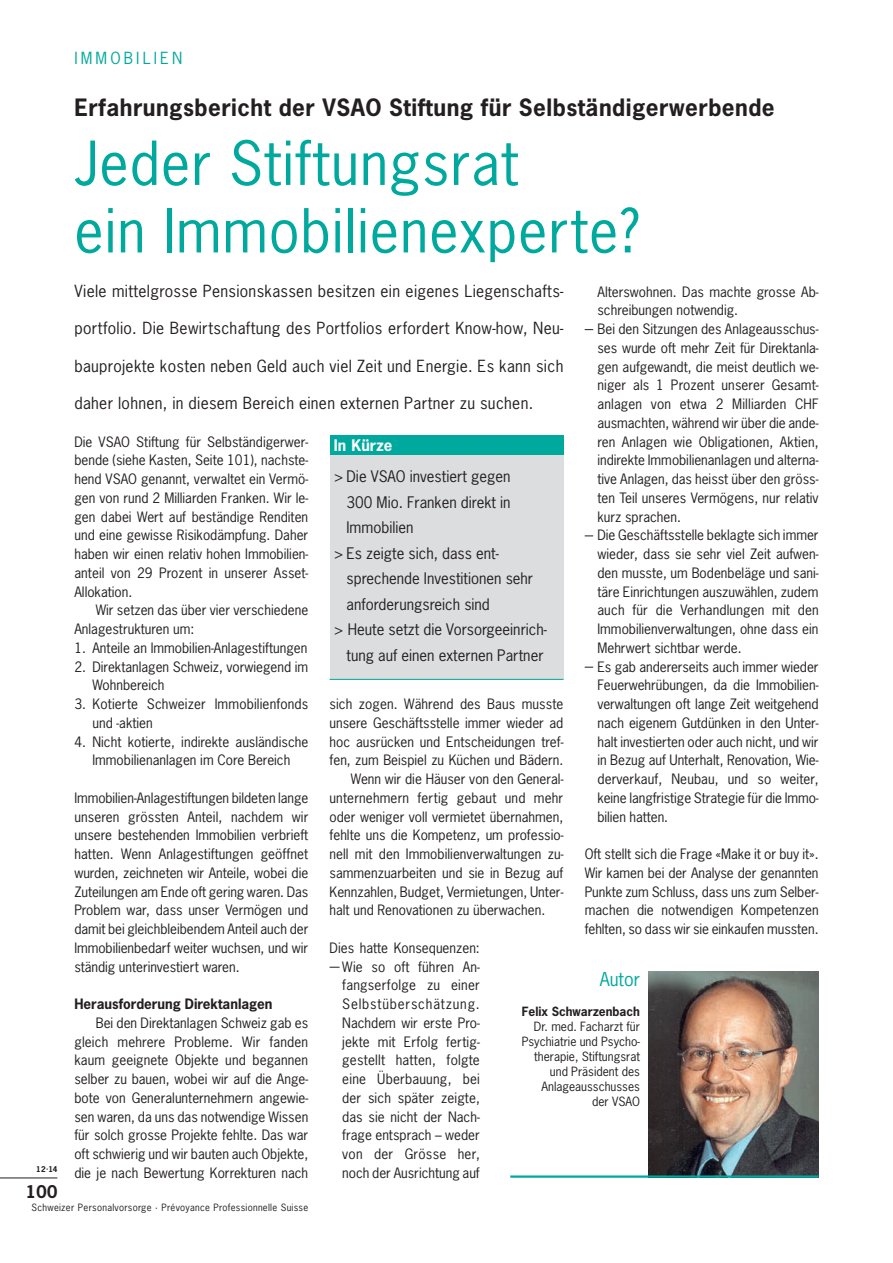
<style>
.page{position:relative;width:893px;height:1263px;background:#fff}
.page>*{position:absolute;margin:0;border:0;box-sizing:border-box;transform-origin:0 0}
.Haupttitel_g{font:57px/67.5px "News Gothic LT";letter-spacing:.02em;color:#00a99d}
.Obertitel{font:700 22.5px "News Gothic LT";letter-spacing:.02em;color:#231f20}
.Autor_r{font:18px "News Gothic LT";color:#00a99d}
.Seitenzahl_re{font:700 16.5px "News Gothic LT";color:#231f20}
.Lead_dt{font:15.75px "News Gothic LT";letter-spacing:.02em;color:#231f20}
.t1{font:15.75px "News Gothic LT";letter-spacing:.2em;color:#00a99d}
.In_Kürze_dt{font:15px/25.5px "News Gothic LT";color:#231f20;text-align:justify}
.In_Kürze_Titel{font:700 15px "News Gothic LT";color:#fff}
.Body_Aufzählung_dt{font:13.5px/18.8px "News Gothic LT";color:#231f20;text-align:justify}
.Body_oE_dt{font:13.5px/18.8px "News Gothic LT";color:#231f20;text-align:justify}
.Body_Einzug_dt{font:13.5px/18.8px "News Gothic LT";color:#231f20;text-align:justify}
.Zwischentitel_fett_d{font:700 13.5px "News Gothic LT";color:#231f20}
.Autor_Funktion{font:12px/15px "News Gothic LT";color:#231f20;text-align:right}
.Autor_Name{font:700 12px "News Gothic LT";color:#231f20}
.SPV_Zeile_re{font:9.45px "News Gothic LT";letter-spacing:.03em;color:#231f20}
.Ausgabe_re{font:700 7.5px "News Gothic LT";color:#231f20}
</style>
<div class="page">
<hr style="left:0;top:1178px;width:57px;height:1px;background:#231f20">
<img style="left:648px;top:971px;width:171px;height:204px">
<hr style="left:510px;top:1175px;width:309px;height:3px;background:#00a99d">
<div style="left:330px;top:440px;width:233px;height:240px;background:#dcdddf"></div>
<hr style="left:330px;top:679px;width:233px;height:1px;background:#00a99d">
<div style="left:330px;top:435px;width:233px;height:19px;background:#00a99d"></div>
<p class="t1" style="left:74px;top:48px;width:109px">IMMOBILIEN</p>
<p class="Obertitel" style="left:74px;top:93px;width:702px">Erfahrungsbericht der VSAO Stiftung für Selbständigerwerbende</p>
<p class="Ausgabe_re" style="left:36px;top:1164px;width:23px">12·14</p>
<p class="Seitenzahl_re" style="left:26px;top:1180px;width:33px">100</p>
<p class="Haupttitel_g" style="left:74px;top:129px;width:567px">Jeder Stiftungsrat<br>ein Immobilienexperte?</p>
<p class="Lead_dt" style="left:74px;top:280px;width:490px">Viele mittelgrosse Pensionskassen besitzen ein eigenes Liegenschafts-</p>
<p class="Lead_dt" style="left:74px;top:318px;width:490px">portfolio. Die Bewirtschaftung des Portfolios erfordert Know-how, Neu-</p>
<p class="Lead_dt" style="left:74px;top:355px;width:490px">bauprojekte kosten neben Geld auch viel Zeit und Energie. Es kann sich</p>
<p class="Lead_dt" style="left:74px;top:393px;width:460px">daher lohnen, in diesem Bereich einen externen Partner zu suchen.</p>
<p class="Body_Aufzählung_dt" style="left:597px;top:282px;width:223px">Alterswohnen. Das machte grosse Ab&shy;schreibungen notwendig.</p>
<p class="Body_Aufzählung_dt" style="left:597px;top:319px;width:223px">Bei den Sitzungen des Anlageausschus&shy;ses wurde oft mehr Zeit für Direktanla&shy;gen aufgewandt, die meist deutlich we&shy;niger als 1 Prozent unserer Gesamt&shy;anlagen von etwa 2 Milliarden CHF ausmachten, während wir über die ande&shy;ren Anlagen wie Obligationen, Aktien, indirekte Immobilienanlagen und alterna&shy;tive Anlagen, das heisst über den gröss&shy;ten Teil unseres Vermögens, nur relativ kurz sprachen.</p>
<p class="Body_Aufzählung_dt" style="left:597px;top:526px;width:223px">Die Geschäftsstelle beklagte sich immer wieder, dass sie sehr viel Zeit aufwen&shy;den musste, um Bodenbeläge und sani&shy;täre Einrichtungen auszuwählen, zudem auch für die Verhandlungen mit den Immobilienverwaltungen, ohne dass ein Mehrwert sichtbar werde.</p>
<p class="Body_Aufzählung_dt" style="left:597px;top:657px;width:223px">Es gab andererseits auch immer wieder Feuerwehrübungen, da die Immobilien&shy;verwaltungen oft lange Zeit weitgehend nach eigenem Gutdünken in den Unter&shy;halt investierten oder auch nicht, und wir in Bezug auf Unterhalt, Renovation, Wie&shy;derverkauf, Neubau, und so weiter, keine langfristige Strategie für die Immo&shy;bilien hatten.</p>
<p class="Body_oE_dt" style="left:585px;top:844px;width:235px">Oft stellt sich die Frage «Make it or buy it».<br>Wir kamen bei der Analyse der genannten Punkte zum Schluss, dass uns zum Selber&shy;machen die notwendigen Kompetenzen fehlten, so dass wir sie einkaufen mussten.</p>
<p class="Body_oE_dt" style="left:74px;top:432px;width:235px">Die VSAO Stiftung für Selbständigerwer&shy;bende (siehe Kasten, Seite 101), nachste&shy;hend VSAO genannt, verwaltet ein Vermö&shy;gen von rund 2 Milliarden Franken. Wir le&shy;gen dabei Wert auf beständige Renditen und eine gewisse Risikodämpfung. Daher haben wir einen relativ hohen Immobilien&shy;anteil von 29 Prozent in unserer Asset-- Allokation.</p>
<p class="Body_Einzug_dt" style="left:74px;top:601px;width:235px;text-indent:21px">Wir setzen das über vier verschiedene<br>Anlagestrukturen um:</p>
<p class="Body_oE_dt" style="left:74px;top:638px;width:234px">1. Anteile an Immobilien-Anlagestiftungen</p>
<p class="Body_oE_dt" style="left:92px;top:657px;width:217px;text-indent:-18px">2. Direktanlagen Schweiz, vorwiegend im<br>Wohnbereich</p>
<p class="Body_oE_dt" style="left:92px;top:694px;width:217px;text-indent:-18px">3. Kotierte Schweizer Immobilienfonds und -aktien</p>
<p class="Body_oE_dt" style="left:74px;top:732px;width:235px;text-align:center">4. Nicht kotierte, indirekte ausländische<br>Immobilienanlagen im Core Bereich</p>
<p class="Body_oE_dt" style="left:74px;top:788px;width:236px">Immobilien-Anlagestiftungen bildeten lange unseren grössten Anteil, nachdem wir unsere bestehenden Immobilien verbrieft hatten. Wenn Anlagestiftungen geöffnet wurden, zeichneten wir Anteile, wobei die Zuteilungen am Ende oft gering waren. Das Problem war, dass unser Vermögen und damit bei gleichbleibendem Anteil auch der Immobilienbedarf weiter wuchsen, und wir ständig unterinvestiert waren.</p>
<p class="Zwischentitel_fett_d" style="left:74px;top:995px;width:200px">Herausforderung Direktanlagen</p>
<p class="Body_Einzug_dt" style="left:74px;top:1013px;width:235px;text-indent:21px">Bei den Direktanlagen Schweiz gab es gleich mehrere Probleme. Wir fanden kaum geeignete Objekte und begannen selber zu bauen, wobei wir auf die Ange&shy;bote von Generalunternehmern angewie&shy;sen waren, da uns das notwendige Wissen für solch grosse Projekte fehlte. Das war oft schwierig und wir bauten auch Objekte, die je nach Bewertung Korrekturen nach</p>
<p class="In_Kürze_Titel" style="left:334px;top:435px;width:60px">In Kürze</p>
<p class="In_Kürze_dt" style="left:347px;top:464px;width:166px;text-indent:-13px">&gt; Die VSAO investiert gegen 300 Mio. Franken direkt in Immobilien</p>
<p class="In_Kürze_dt" style="left:347px;top:540px;width:188px;text-align:left;text-indent:-13px">&gt; Es zeigte sich, dass ent&shy;sprechende Investitionen sehr anforderungsreich sind</p>
<p class="In_Kürze_dt" style="left:334px;top:617px;width:215px;text-align:right">&gt; Heute setzt die Vorsorgeeinrich&shy;tung auf einen externen Partner</p>
<p class="Body_Einzug_dt" style="left:330px;top:694px;width:235px">sich zogen. Während des Baus musste unsere Geschäftsstelle immer wieder ad hoc ausrücken und Entscheidungen tref&shy;fen, zum Beispiel zu Küchen und Bädern.</p>
<p class="Body_Einzug_dt" style="left:330px;top:769px;width:235px;text-indent:21px">Wenn wir die Häuser von den General&shy;unternehmern fertig gebaut und mehr oder weniger voll vermietet übernahmen, fehlte uns die Kompetenz, um professio&shy;nell mit den Immobilienverwaltungen zu&shy;sammenzuarbeiten und sie in Bezug auf Kennzahlen, Budget, Vermietungen, Unter&shy;halt und Renovationen zu überwachen.</p>
<p class="Body_oE_dt" style="left:330px;top:938px;width:152px">Dies hatte Konsequenzen:</p>
<p class="Body_Aufzählung_dt" style="left:342px;top:957px;width:139px">Wie so oft führen An&shy;fangserfolge zu einer Selbstüberschätzung.<br>Nachdem wir erste Pro&shy;jekte mit Erfolg fertig&shy;gestellt hatten, folgte eine Überbauung, bei der sich später zeigte, das sie nicht der Nach&shy;frage entsprach – weder von der Grösse her, noch der Ausrichtung auf</p>
<p class="Autor_r" style="left:600px;top:967px;width:42px">Autor</p>
<p class="Autor_Name" style="left:522px;top:1003px;width:120px">Felix Schwarzenbach</p>
<p class="Autor_Funktion" style="left:522px;top:1019px;width:120px">Dr. med. Facharzt für<br>Psychiatrie und Psycho&shy;therapie, Stiftungsrat und Präsident des<br>Anlageausschusses<br>der VSAO</p>
<p class="SPV_Zeile_re" style="left:32px;top:1201px;width:278px">Schweizer Personalvorsorge · Prévoyance Professionnelle Suisse</p>
</div>
